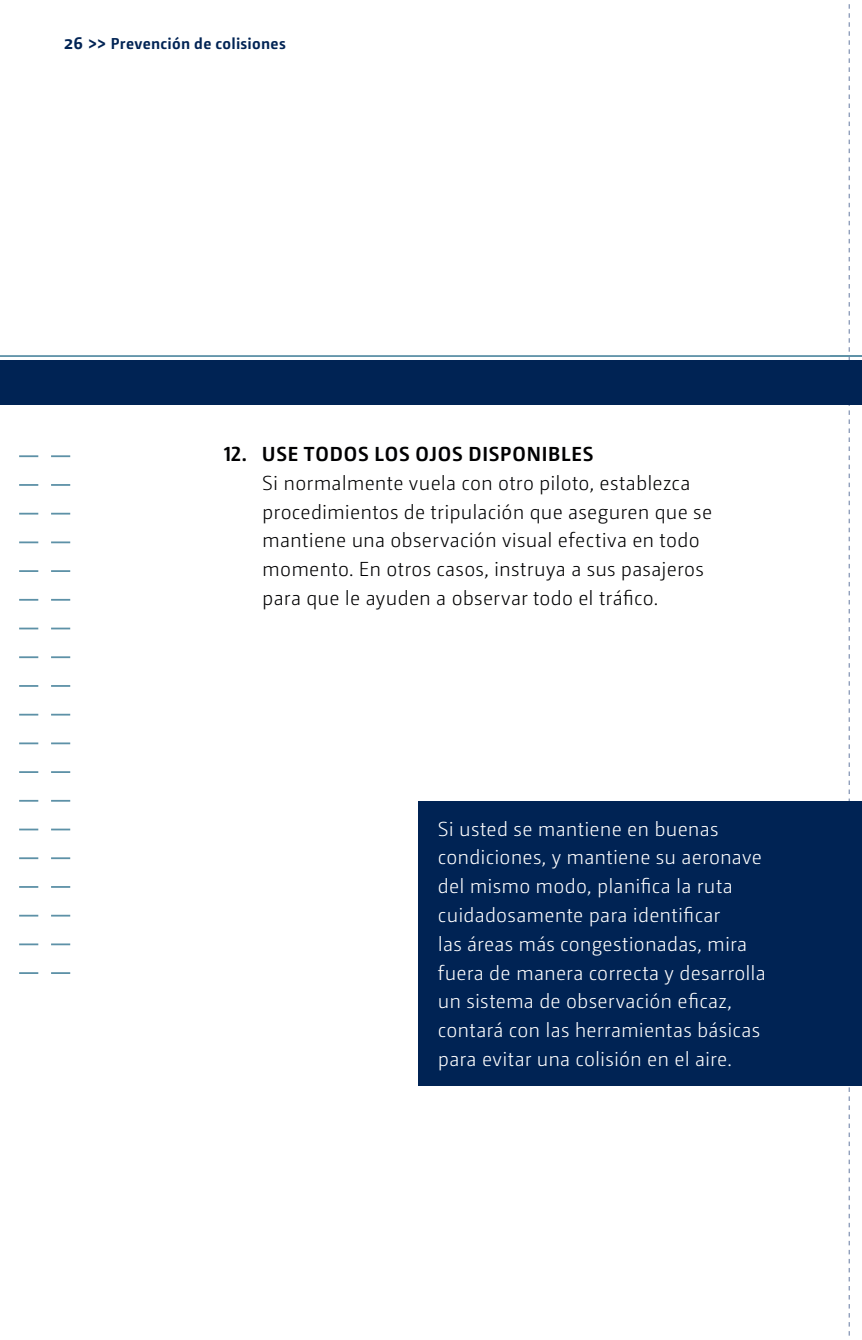
<style>
.page{position:relative;width:862px;height:1340px;background:#fff}
.page>*{position:absolute;margin:0;border:0;box-sizing:border-box;transform-origin:0 0}
.t1{font:300 20.25px/28.8px "Camingo Dos Pro";letter-spacing:.01em;color:#fff}
.t2{font:300 20.25px/28.8px "Camingo Dos Pro";letter-spacing:.01em;color:#000002}
.t3{font:700 20.25px "Camingo Dos Pro";letter-spacing:.04em;color:#000002}
.t4{font:700 15.75px "Camingo Dos Pro";letter-spacing:.025em;color:#002354}
.s1{font-size:18px}
</style>
<div class="page">
<svg style="left:848px;top:4px;width:1px;height:1332px"></svg>
<div style="left:0;top:360px;width:861px;height:45px;background:#002354"></div>
<hr style="left:0;top:355px;width:861px;height:2px;background:#5d91a7">
<svg style="left:19px;top:455px;width:19px;height:2px"></svg>
<svg style="left:51px;top:455px;width:19px;height:2px"></svg>
<svg style="left:19px;top:484px;width:19px;height:2px"></svg>
<svg style="left:51px;top:484px;width:19px;height:2px"></svg>
<svg style="left:19px;top:513px;width:19px;height:1px"></svg>
<svg style="left:51px;top:513px;width:19px;height:1px"></svg>
<svg style="left:19px;top:541px;width:19px;height:2px"></svg>
<svg style="left:51px;top:541px;width:19px;height:2px"></svg>
<svg style="left:19px;top:570px;width:19px;height:2px"></svg>
<svg style="left:51px;top:570px;width:19px;height:2px"></svg>
<svg style="left:19px;top:599px;width:19px;height:1px"></svg>
<svg style="left:51px;top:599px;width:19px;height:1px"></svg>
<svg style="left:19px;top:627px;width:19px;height:2px"></svg>
<svg style="left:51px;top:627px;width:19px;height:2px"></svg>
<svg style="left:19px;top:656px;width:19px;height:2px"></svg>
<svg style="left:51px;top:656px;width:19px;height:2px"></svg>
<svg style="left:19px;top:685px;width:19px;height:2px"></svg>
<svg style="left:51px;top:685px;width:19px;height:2px"></svg>
<svg style="left:19px;top:713px;width:19px;height:2px"></svg>
<svg style="left:51px;top:713px;width:19px;height:2px"></svg>
<svg style="left:19px;top:742px;width:19px;height:2px"></svg>
<svg style="left:51px;top:742px;width:19px;height:2px"></svg>
<svg style="left:19px;top:771px;width:19px;height:2px"></svg>
<svg style="left:51px;top:771px;width:19px;height:2px"></svg>
<svg style="left:19px;top:800px;width:19px;height:1px"></svg>
<svg style="left:51px;top:800px;width:19px;height:1px"></svg>
<svg style="left:19px;top:828px;width:19px;height:2px"></svg>
<svg style="left:51px;top:828px;width:19px;height:2px"></svg>
<svg style="left:19px;top:857px;width:19px;height:2px"></svg>
<svg style="left:51px;top:857px;width:19px;height:2px"></svg>
<svg style="left:19px;top:886px;width:19px;height:1px"></svg>
<svg style="left:51px;top:886px;width:19px;height:1px"></svg>
<svg style="left:19px;top:914px;width:19px;height:2px"></svg>
<svg style="left:51px;top:914px;width:19px;height:2px"></svg>
<svg style="left:19px;top:943px;width:19px;height:2px"></svg>
<svg style="left:51px;top:943px;width:19px;height:2px"></svg>
<svg style="left:19px;top:972px;width:19px;height:2px"></svg>
<svg style="left:51px;top:972px;width:19px;height:2px"></svg>
<div style="left:418px;top:801px;width:443px;height:284px;background:#002354"></div>
<p class="t4" style="left:64px;top:34px;width:223px"><span class="s1">26 &gt;&gt;</span> Prevención de colisiones</p>
<p class="t3" style="left:224px;top:441px;width:371px">12. USE TODOS LOS OJOS DISPONIBLES</p>
<p class="t2" style="left:262px;top:468px;width:451px">Si normalmente vuela con otro piloto, establezca procedimientos de tripulación que aseguren que se mantiene una observación visual efectiva en todo momento. En otros casos, instruya a sus pasajeros para que le ayuden a observar todo el tráfico.</p>
<p class="t1" style="left:437px;top:814px;width:329px">Si usted se mantiene en buenas condiciones, y mantiene su aeronave del mismo modo, planifica la ruta cuidadosamente para identificar<br>las áreas más congestionadas, mira fuera de manera correcta y desarrolla un sistema de observación eficaz, contará con las herramientas básicas para evitar una colisión en el aire.</p>
</div>
